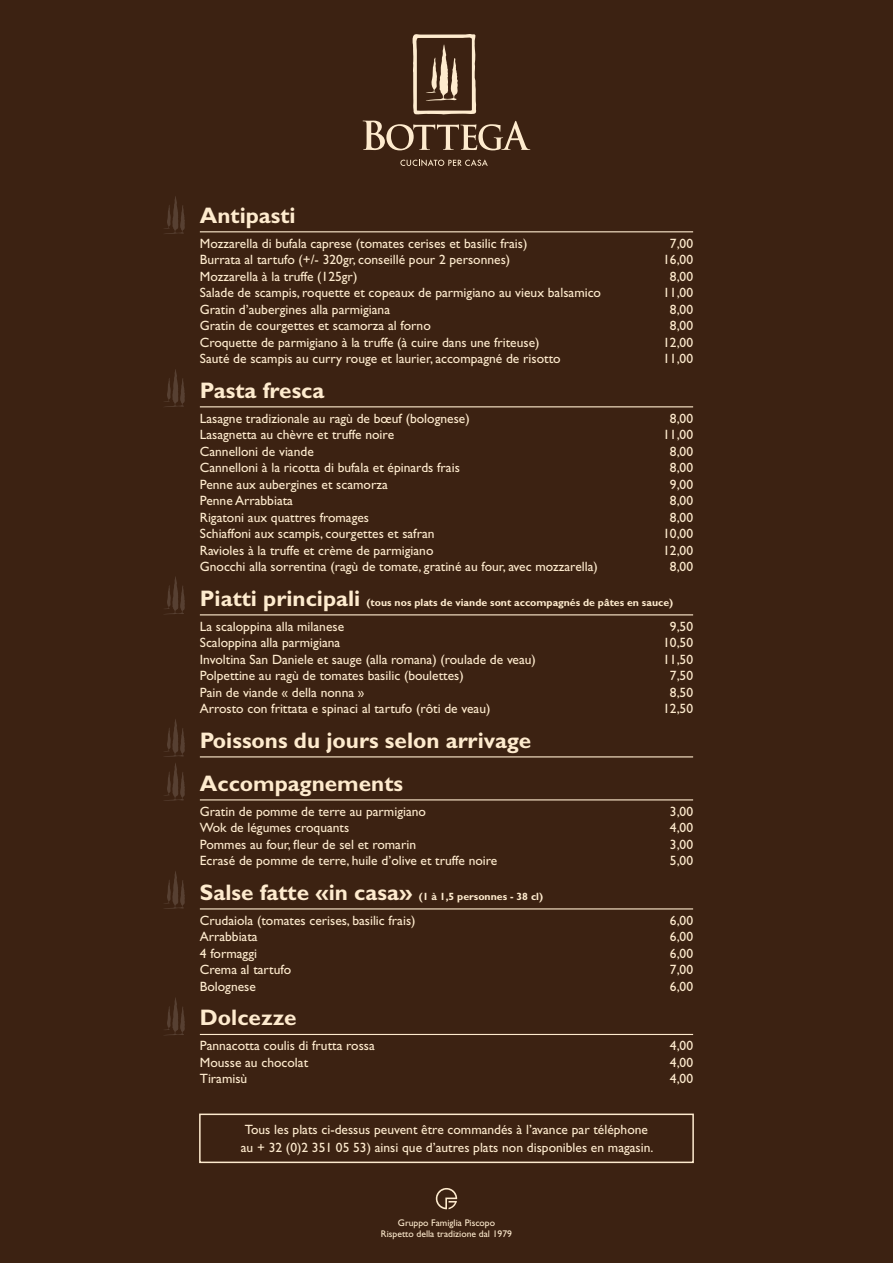
<style>
.page{position:relative;width:893px;height:1263px;background:#3c2212}
.page>*{position:absolute;margin:0;border:0;box-sizing:border-box;transform-origin:0 0}
.titre{font:700 22.5px "Gill Sans";color:#feebce}
.t1{font:13.5px/18px "Gill Sans";color:#feebce;text-align:center}
.titre-2{font:700 10.5px "Gill Sans";color:#feebce}
.t2{font:9.6px "Gill Sans";color:#feebce}
.s1{font-size:22.5px}
</style>
<div class="page">
<hr style="left:200px;top:231px;width:493px;height:1px;background:#feebce">
<hr style="left:200px;top:406px;width:493px;height:1px;background:#feebce">
<hr style="left:200px;top:614px;width:493px;height:1px;background:#feebce">
<hr style="left:200px;top:756px;width:493px;height:1px;background:#feebce">
<hr style="left:200px;top:799px;width:493px;height:1px;background:#feebce">
<hr style="left:200px;top:908px;width:493px;height:1px;background:#feebce">
<hr style="left:200px;top:1034px;width:493px;height:1px;background:#feebce">
<svg style="left:412px;top:34px;width:65px;height:81px"></svg>
<svg style="left:363px;top:121px;width:167px;height:29px"></svg>
<svg style="left:400px;top:159px;width:88px;height:7px"></svg>
<svg style="left:436px;top:1188px;width:21px;height:21px"></svg>
<svg style="left:164px;top:196px;width:21px;height:38px"></svg>
<svg style="left:164px;top:369px;width:21px;height:38px"></svg>
<svg style="left:164px;top:577px;width:21px;height:38px"></svg>
<svg style="left:164px;top:719px;width:21px;height:38px"></svg>
<svg style="left:164px;top:763px;width:21px;height:38px"></svg>
<svg style="left:164px;top:998px;width:21px;height:38px"></svg>
<svg style="left:164px;top:871px;width:21px;height:38px"></svg>
<div style="left:199px;top:1113px;width:495px;height:50px;border:2px solid #feebce"></div>
<p class="titre" style="left:200px;top:202px;width:97px">Antipasti</p>
<p class="t1" style="left:200px;top:234px;width:329px">Mozzarella di bufala caprese (tomates cerises et basilic frais)</p>
<p class="t1" style="left:670px;top:234px;width:25px">7,00</p>
<p class="t1" style="left:200px;top:251px;width:312px">Burrata al tartufo (+/- 320gr, conseillé pour 2 personnes)</p>
<p class="t1" style="left:663px;top:251px;width:31px">16,00</p>
<p class="t1" style="left:200px;top:267px;width:159px">Mozzarella à la truffe (125gr)</p>
<p class="t1" style="left:670px;top:267px;width:25px">8,00</p>
<p class="t1" style="left:200px;top:284px;width:403px">Salade de scampis, roquette et copeaux de parmigiano au vieux balsamico</p>
<p class="t1" style="left:663px;top:284px;width:31px">11,00</p>
<p class="t1" style="left:200px;top:300px;width:192px">Gratin d’aubergines alla parmigiana</p>
<p class="t1" style="left:670px;top:300px;width:25px">8,00</p>
<p class="t1" style="left:200px;top:317px;width:232px">Gratin de courgettes et scamorza al forno</p>
<p class="t1" style="left:670px;top:317px;width:25px">8,00</p>
<p class="t1" style="left:200px;top:333px;width:341px">Croquette de parmigiano à la truffe (à cuire dans une friteuse)</p>
<p class="t1" style="left:663px;top:333px;width:31px">12,00</p>
<p class="t1" style="left:200px;top:350px;width:362px">Sauté de scampis au curry rouge et laurier, accompagné de risotto</p>
<p class="t1" style="left:663px;top:350px;width:31px">11,00</p>
<p class="titre" style="left:200px;top:377px;width:126px">Pasta fresca</p>
<p class="t1" style="left:200px;top:409px;width:271px">Lasagne tradizionale au ragù de bœuf (bolognese)</p>
<p class="t1" style="left:670px;top:409px;width:25px">8,00</p>
<p class="t1" style="left:200px;top:426px;width:196px">Lasagnetta au chèvre et truffe noire</p>
<p class="t1" style="left:663px;top:426px;width:31px">11,00</p>
<p class="t1" style="left:200px;top:442px;width:115px">Cannelloni de viande</p>
<p class="t1" style="left:670px;top:442px;width:25px">8,00</p>
<p class="t1" style="left:200px;top:459px;width:262px">Cannelloni à la ricotta di bufala et épinards frais</p>
<p class="t1" style="left:670px;top:459px;width:25px">8,00</p>
<p class="t1" style="left:200px;top:475px;width:189px">Penne aux aubergines et scamorza</p>
<p class="t1" style="left:670px;top:475px;width:25px">9,00</p>
<p class="t1" style="left:200px;top:492px;width:95px">Penne Arrabbiata</p>
<p class="t1" style="left:670px;top:492px;width:25px">8,00</p>
<p class="t1" style="left:200px;top:508px;width:171px">Rigatoni aux quattres fromages</p>
<p class="t1" style="left:670px;top:508px;width:25px">8,00</p>
<p class="t1" style="left:200px;top:525px;width:236px">Schiaffoni aux scampis, courgettes et safran</p>
<p class="t1" style="left:663px;top:525px;width:31px">10,00</p>
<p class="t1" style="left:200px;top:541px;width:235px">Ravioles à la truffe et crème de parmigiano</p>
<p class="t1" style="left:663px;top:541px;width:31px">12,00</p>
<p class="t1" style="left:200px;top:558px;width:399px">Gnocchi alla sorrentina (ragù de tomate, gratiné au four, avec mozzarella)</p>
<p class="t1" style="left:670px;top:558px;width:25px">8,00</p>
<p class="titre-2" style="left:200px;top:596px;width:475px"><span class="s1">Piatti principali</span> (tous nos plats de viande sont accompagnés de pâtes en sauce)</p>
<p class="t1" style="left:200px;top:617px;width:146px">La scaloppina alla milanese</p>
<p class="t1" style="left:670px;top:617px;width:25px">9,50</p>
<p class="t1" style="left:200px;top:634px;width:142px">Scaloppina alla parmigiana</p>
<p class="t1" style="left:663px;top:634px;width:31px">10,50</p>
<p class="t1" style="left:200px;top:650px;width:338px">Involtina San Daniele et sauge (alla romana) (roulade de veau)</p>
<p class="t1" style="left:663px;top:650px;width:31px">11,50</p>
<p class="t1" style="left:200px;top:667px;width:265px">Polpettine au ragù de tomates basilic (boulettes)</p>
<p class="t1" style="left:670px;top:667px;width:25px">7,50</p>
<p class="t1" style="left:200px;top:683px;width:166px">Pain de viande « della nonna »</p>
<p class="t1" style="left:670px;top:683px;width:25px">8,50</p>
<p class="t1" style="left:200px;top:700px;width:292px">Arrosto con frittata e spinaci al tartufo (rôti de veau)</p>
<p class="t1" style="left:663px;top:700px;width:31px">12,50</p>
<p class="titre" style="left:200px;top:727px;width:333px">Poissons du jours selon arrivage</p>
<p class="titre" style="left:200px;top:770px;width:205px">Accompagnements</p>
<p class="t1" style="left:200px;top:802px;width:228px">Gratin de pomme de terre au parmigiano</p>
<p class="t1" style="left:670px;top:802px;width:25px">3,00</p>
<p class="t1" style="left:200px;top:819px;width:151px">Wok de légumes croquants</p>
<p class="t1" style="left:670px;top:819px;width:25px">4,00</p>
<p class="t1" style="left:200px;top:835px;width:218px">Pommes au four, fleur de sel et romarin</p>
<p class="t1" style="left:670px;top:835px;width:25px">3,00</p>
<p class="t1" style="left:200px;top:852px;width:299px">Ecrasé de pomme de terre, huile d’olive et truffe noire</p>
<p class="t1" style="left:670px;top:852px;width:25px">5,00</p>
<p class="titre-2" style="left:200px;top:890px;width:345px"><span class="s1">Salse fatte «in casa»</span> (1 à 1,5 personnes - 38 cl)</p>
<p class="t1" style="left:200px;top:911px;width:217px">Crudaiola (tomates cerises, basilic frais)</p>
<p class="t1" style="left:670px;top:911px;width:25px">6,00</p>
<p class="t1" style="left:200px;top:928px;width:59px">Arrabbiata</p>
<p class="t1" style="left:670px;top:928px;width:25px">6,00</p>
<p class="t1" style="left:200px;top:944px;width:59px">4 formaggi</p>
<p class="t1" style="left:670px;top:944px;width:25px">6,00</p>
<p class="t1" style="left:200px;top:961px;width:93px">Crema al tartufo</p>
<p class="t1" style="left:670px;top:961px;width:25px">7,00</p>
<p class="t1" style="left:200px;top:977px;width:58px">Bolognese</p>
<p class="t1" style="left:670px;top:977px;width:25px">6,00</p>
<p class="titre" style="left:200px;top:1004px;width:98px">Dolcezze</p>
<p class="t1" style="left:200px;top:1037px;width:176px">Pannacotta coulis di frutta rossa</p>
<p class="t1" style="left:670px;top:1037px;width:25px">4,00</p>
<p class="t1" style="left:200px;top:1053px;width:110px">Mousse au chocolat</p>
<p class="t1" style="left:670px;top:1053px;width:25px">4,00</p>
<p class="t1" style="left:200px;top:1070px;width:49px">Tiramisù</p>
<p class="t1" style="left:670px;top:1070px;width:25px">4,00</p>
<p class="t1" style="left:241px;top:1121px;width:414px">Tous les plats ci-dessus peuvent être commandés à l’avance par téléphone au + 32 (0)2 351 05 53) ainsi que d’autres plats non disponibles en magasin.</p>
<p class="t2" style="left:398px;top:1217px;width:99px">Gruppo Famiglia Piscopo</p>
<p class="t2" style="left:381px;top:1229px;width:133px">Rispetto della tradizione dal 1979</p>
</div>
